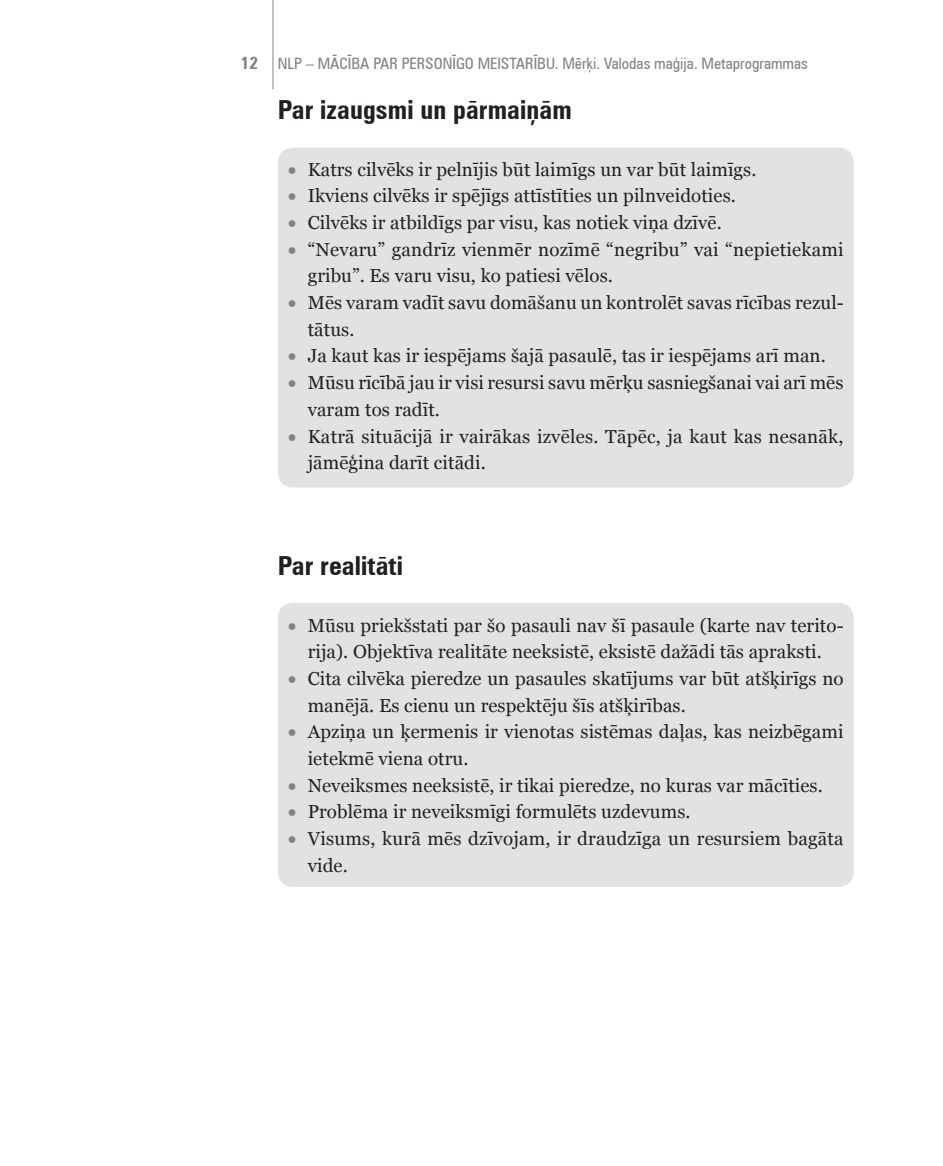
<style>
.page{position:relative;width:943px;height:1166px;background:#fff}
.page>*{position:absolute;margin:0;border:0;box-sizing:border-box;transform-origin:0 0}
.t1{font:700 condensed 26.25px "Zurich TL";letter-spacing:.005em;color:#231f20}
.t2{font:18.72px/26.6px "Georgia";letter-spacing:.005em;color:#231f20}
.t3{font:condensed 15.75px "Zurich TL";color:#808285}
.s1{font-weight:700;font-size:17.5px}
.s2{color:#808285}
</style>
<div class="page">
<hr style="left:272px;top:0;width:1px;height:89px;background:#808285">
<div style="left:278px;top:148px;width:575px;height:339px;background:#e1e2e4;border-radius:15px"></div>
<div style="left:278px;top:603px;width:575px;height:284px;background:#e1e2e4;border-radius:15px"></div>
<p class="t3" style="left:241px;top:53px;width:568px"><span class="s1">12</span> NLP – mācība par personīgo meistarību. Mērķi. Valodas maģija. Metaprogrammas</p>
<h1 class="t1" style="left:278px;top:94px;width:295px">Par izaugsmi un pārmaiņām</h1>
<p class="t2" style="left:288px;top:156px;width:470px"><span class="s2">•</span> Katrs cilvēks ir pelnījis būt laimīgs un var būt laimīgs.</p>
<p class="t2" style="left:288px;top:183px;width:449px"><span class="s2">•</span> Ikviens cilvēks ir spējīgs attīstīties un pilnveidoties.</p>
<p class="t2" style="left:288px;top:210px;width:435px"><span class="s2">•</span> Cilvēks ir atbildīgs par visu, kas notiek viņa dzīvē.</p>
<p class="t2" style="left:308px;top:236px;width:537px;text-indent:-20px"><span class="s2">•</span> “Nevaru” gandrīz vienmēr nozīmē “negribu” vai “nepietiekami gribu”. Es varu visu, ko patiesi vēlos.</p>
<p class="t2" style="left:308px;top:290px;width:537px;text-indent:-20px"><span class="s2">•</span> Mēs varam vadīt savu domāšanu un kontrolēt savas rīcības rezul&shy;tātus.</p>
<p class="t2" style="left:288px;top:343px;width:539px"><span class="s2">•</span> Ja kaut kas ir iespējams šajā pasaulē, tas ir iespējams arī man.</p>
<p class="t2" style="left:308px;top:370px;width:537px;text-indent:-20px"><span class="s2">•</span> Mūsu rīcībā jau ir visi resursi savu mērķu sasniegšanai vai arī mēs varam tos radīt.</p>
<p class="t2" style="left:308px;top:423px;width:537px;text-indent:-20px"><span class="s2">•</span> Katrā situācijā ir vairākas izvēles. Tāpēc, ja kaut kas nesanāk, jāmēģina darīt citādi.</p>
<h1 class="t1" style="left:278px;top:550px;width:126px">Par realitāti</h1>
<p class="t2" style="left:288px;top:612px;width:557px;text-align:center"><span class="s2">•</span> Mūsu priekšstati par šo pasauli nav šī pasaule (karte nav terito&shy;rija). Objektīva realitāte neeksistē, eksistē dažādi tās apraksti.</p>
<p class="t2" style="left:308px;top:666px;width:537px;text-indent:-20px"><span class="s2">•</span> Cita cilvēka pieredze un pasaules skatījums var būt atšķirīgs no manējā. Es cienu un respektēju šīs atšķirības.</p>
<p class="t2" style="left:308px;top:719px;width:537px;text-indent:-20px"><span class="s2">•</span> Apziņa un ķermenis ir vienotas sistēmas daļas, kas neizbēgami ietekmē viena otru.</p>
<p class="t2" style="left:288px;top:772px;width:536px"><span class="s2">•</span> Neveiksmes neeksistē, ir tikai pieredze, no kuras var mācīties.</p>
<p class="t2" style="left:288px;top:799px;width:404px"><span class="s2">•</span> Problēma ir neveiksmīgi formulēts uzdevums.</p>
<p class="t2" style="left:308px;top:826px;width:537px;text-indent:-20px"><span class="s2">•</span> Visums, kurā mēs dzīvojam, ir draudzīga un resursiem bagāta vide.</p>
</div>
